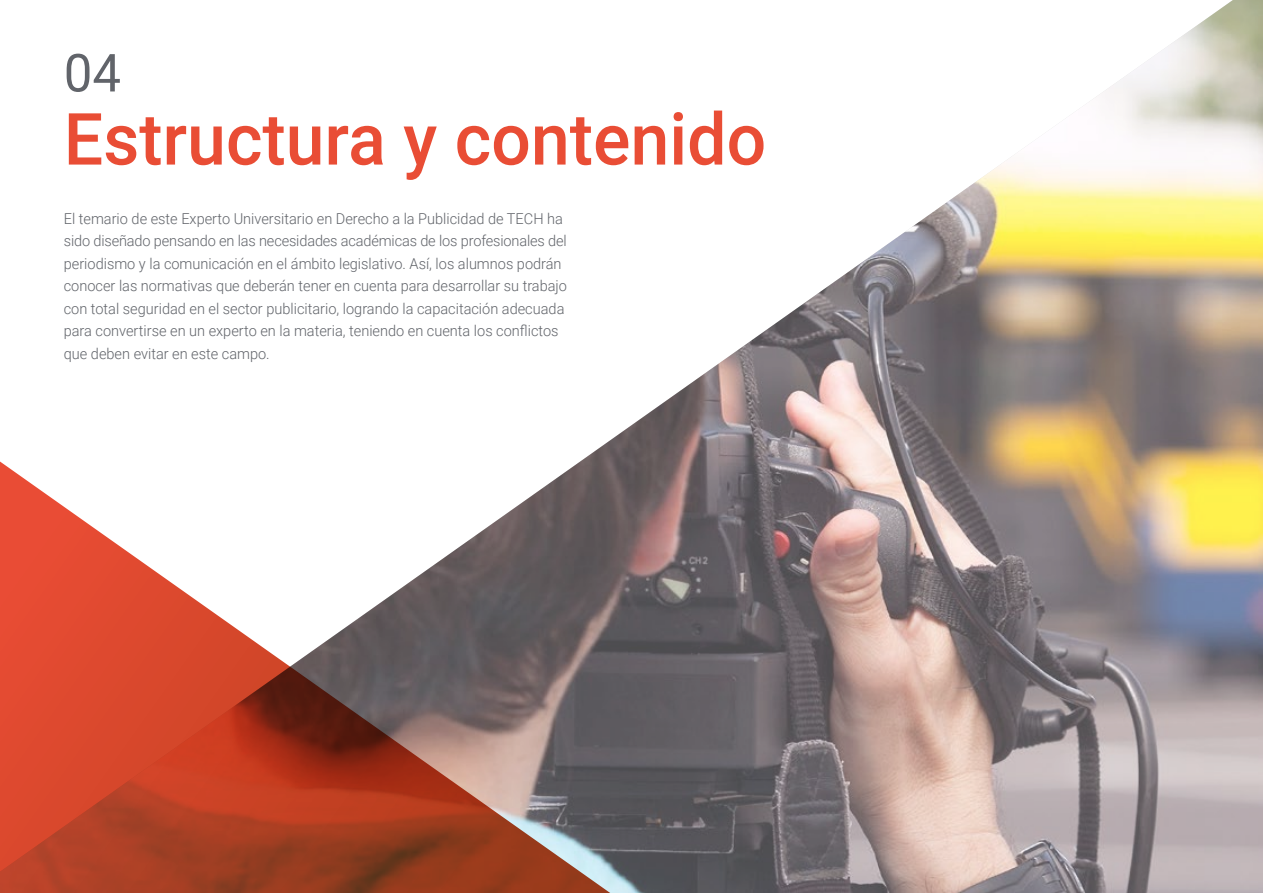
<style>
.page{position:relative;width:1263px;height:893px;background:#fff}
.page>*{position:absolute;margin:0;border:0;box-sizing:border-box;transform-origin:0 0}
.t1{font:500 72px "Roboto";color:#e94d35}
.t2{font:52.5px "Roboto";color:#61646a}
.t3{font:300 15px/22.5px "Roboto";color:#61646a}
</style>
<div class="page">
<img style="left:602px;top:0;width:661px;height:893px">
<svg style="left:0;top:446px;width:640px;height:447px"></svg>
<h2 class="t2" style="left:64px;top:36px;width:59px">04</h2>
<h1 class="t1" style="left:64px;top:89px;width:704px">Estructura y contenido</h1>
<p class="t3" style="left:64px;top:207px;width:505px">El temario de este Experto Universitario en Derecho a la Publicidad de TECH ha sido diseñado pensando en las necesidades académicas de los profesionales del periodismo y la comunicación en el ámbito legislativo. Así, los alumnos podrán conocer las normativas que deberán tener en cuenta para desarrollar su trabajo con total seguridad en el sector publicitario, logrando la capacitación adecuada para convertirse en un experto en la materia, teniendo en cuenta los conflictos que deben evitar en este campo.</p>
</div>
